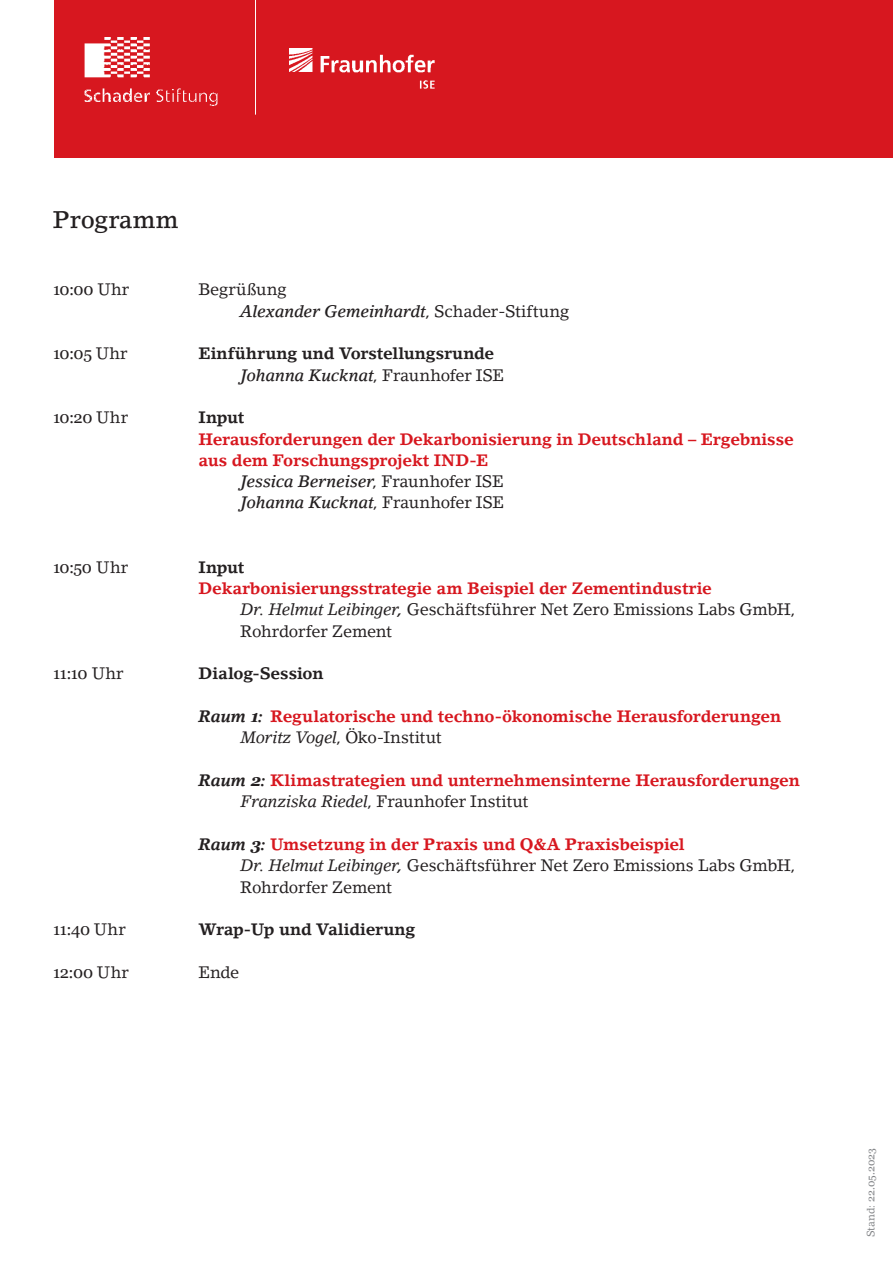
<style>
.page{position:relative;width:893px;height:1263px;background:#fff}
.page>*{position:absolute;margin:0;border:0;box-sizing:border-box;transform-origin:0 0}
.T2_Titel{font:500 24px "Lino Letter Std";letter-spacing:-.005em;color:#231f20}
.T2_Programm_Uhrzeit_Absatz{font:700 16.5px "Lino Letter Std";letter-spacing:-.01em;color:#d7171f}
.T2_Programm_Referent_Organisation{font:16.5px/21.3px "Lino Letter Std";letter-spacing:-.015em;color:#231f20}
.T2_Programm_Referent_Organisation-2{font:italic 500 16.5px "Lino Letter Std";letter-spacing:-.015em;color:#231f20}
.T2_Programm_Uhrzeit_Absatz-2{font:700 16.5px "Lino Letter Std";letter-spacing:-.01em;color:#231f20}
.T2_Programm_Uhrzeit_Absatz-3{font:16.5px "Georgia";letter-spacing:-.02em;color:#231f20}
.T2_Programm_Uhrzeit_Absatz-4{font:16.5px "Lino Letter Std";letter-spacing:-.01em;color:#231f20}
.t1{font:10.5px "Georgia";letter-spacing:-.005em;color:#808285}
.s1{font-family:"Lino Letter Std"}
.s2{font-weight:400;font-style:normal}
.s3{font-style:italic}
.s4{font-weight:500;font-style:italic}
.s5{font-style:italic;color:#231f20}
.s6{font-family:"Georgia";font-style:italic;color:#231f20}
</style>
<div class="page">
<div style="left:54px;top:0;width:839px;height:157px;background:#d7171f"></div>
<img style="left:85px;top:37px;width:133px;height:69px">
<hr style="left:255px;top:0;width:1px;height:115px;background:#fff">
<img style="left:290px;top:49px;width:144px;height:39px">
<p class="T2_Titel" style="left:53px;top:205px;width:127px">Programm</p>
<p class="T2_Programm_Uhrzeit_Absatz-3" style="left:53px;top:279px;width:78px">10:00 <span class="s1">Uhr</span></p>
<p class="T2_Programm_Uhrzeit_Absatz-4" style="left:199px;top:279px;width:90px">Begrüßung</p>
<p class="T2_Programm_Referent_Organisation-2" style="left:240px;top:301px;width:331px">Alexander Gemeinhardt<span class="s2">, Schader-Stiftung</span></p>
<p class="T2_Programm_Uhrzeit_Absatz-3" style="left:53px;top:344px;width:76px">10:05 <span class="s1">Uhr</span></p>
<p class="T2_Programm_Uhrzeit_Absatz-2" style="left:199px;top:343px;width:297px">Einführung und Vorstellungsrunde</p>
<p class="T2_Programm_Referent_Organisation-2" style="left:240px;top:365px;width:266px">Johanna Kucknat<span class="s2">, Fraunhofer ISE</span></p>
<p class="T2_Programm_Uhrzeit_Absatz-3" style="left:53px;top:407px;width:77px">10:20 <span class="s1">Uhr</span></p>
<p class="T2_Programm_Uhrzeit_Absatz-2" style="left:199px;top:407px;width:47px">Input</p>
<p class="T2_Programm_Uhrzeit_Absatz" style="left:199px;top:429px;width:597px">Herausforderungen der Dekarbonisierung in Deutschland – Ergebnisse</p>
<p class="T2_Programm_Uhrzeit_Absatz" style="left:199px;top:450px;width:291px">aus dem Forschungsprojekt IND-E</p>
<p class="T2_Programm_Referent_Organisation-2" style="left:240px;top:471px;width:265px">Jessica Berneiser<span class="s2">, Fraunhofer ISE</span></p>
<p class="T2_Programm_Referent_Organisation-2" style="left:240px;top:493px;width:266px">Johanna Kucknat<span class="s2">, Fraunhofer ISE</span></p>
<p class="T2_Programm_Uhrzeit_Absatz-3" style="left:53px;top:557px;width:77px">10:50 <span class="s1">Uhr</span></p>
<p class="T2_Programm_Uhrzeit_Absatz-2" style="left:199px;top:557px;width:47px">Input</p>
<p class="T2_Programm_Uhrzeit_Absatz" style="left:199px;top:578px;width:515px">Dekarbonisierungsstrategie am Beispiel der Zementindustrie</p>
<p class="T2_Programm_Referent_Organisation" style="left:240px;top:599px;width:557px"><span class="s3">Dr. Helmut Leibinger</span><span class="s4">,</span> Geschäftsführer Net Zero Emissions Labs GmbH,<br>Rohrdorfer Zement</p>
<p class="T2_Programm_Uhrzeit_Absatz-3" style="left:53px;top:663px;width:72px">11:10 <span class="s1">Uhr</span></p>
<p class="T2_Programm_Uhrzeit_Absatz-2" style="left:199px;top:663px;width:126px">Dialog-Session</p>
<p class="T2_Programm_Uhrzeit_Absatz" style="left:199px;top:706px;width:584px"><span class="s5">Raum</span> <span class="s6">1</span><span class="s5">:</span> Regulatorische und techno-ökonomische Herausforderungen</p>
<p class="T2_Programm_Referent_Organisation" style="left:241px;top:726px;width:202px"><span class="s3">Moritz Vogel</span>, Öko-Institut</p>
<p class="T2_Programm_Uhrzeit_Absatz" style="left:199px;top:770px;width:603px"><span class="s5">Raum</span> <span class="s6">2</span><span class="s5">:</span> Klimastrategien und unternehmensinterne Herausforderungen</p>
<p class="T2_Programm_Referent_Organisation" style="left:241px;top:791px;width:289px"><span class="s3">Franziska Riedel</span>, Fraunhofer Institut</p>
<p class="T2_Programm_Uhrzeit_Absatz" style="left:199px;top:834px;width:488px"><span class="s5">Raum</span> <span class="s6">3</span><span class="s5">:</span> Umsetzung in der Praxis und Q&amp;A Praxisbeispiel</p>
<p class="T2_Programm_Referent_Organisation" style="left:240px;top:855px;width:557px"><span class="s3">Dr. Helmut Leibinger</span><span class="s4">,</span> Geschäftsführer Net Zero Emissions Labs GmbH,<br>Rohrdorfer Zement</p>
<p class="T2_Programm_Uhrzeit_Absatz-3" style="left:53px;top:920px;width:74px">11:40 <span class="s1">Uhr</span></p>
<p class="T2_Programm_Uhrzeit_Absatz-2" style="left:199px;top:919px;width:218px">Wrap-Up und Validierung</p>
<p class="T2_Programm_Uhrzeit_Absatz-3" style="left:53px;top:962px;width:77px">12:00 <span class="s1">Uhr</span></p>
<p class="T2_Programm_Uhrzeit_Absatz-4" style="left:199px;top:962px;width:42px">Ende</p>
<p class="t1" style="left:865px;top:1237px;width:91px;rotate:-90deg"><span class="s1">Stand:</span> 22.05.2023</p>
</div>
